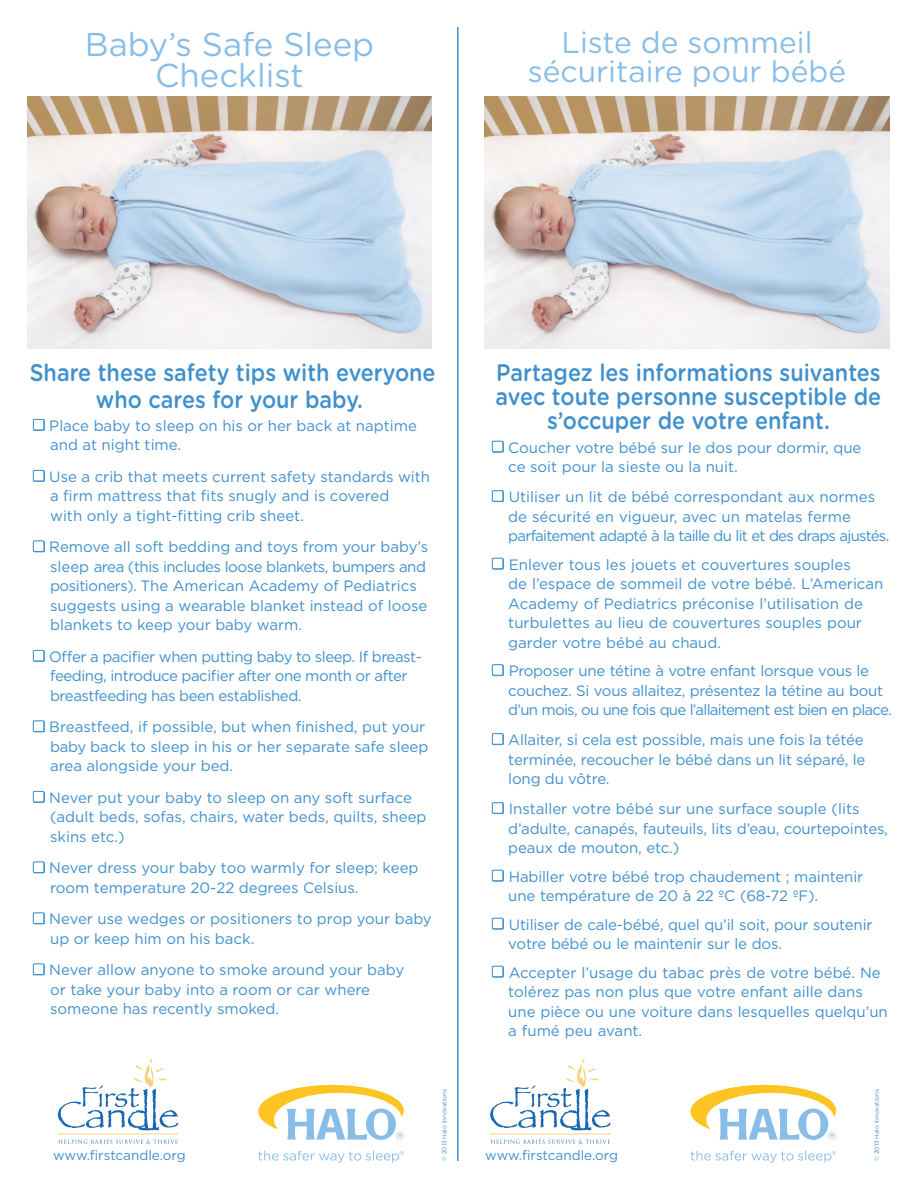
<style>
.page{position:relative;width:918px;height:1188px;background:#fff}
.page>*{position:absolute;margin:0;border:0;box-sizing:border-box;transform-origin:0 0}
.t1{font:33px "Gotham Rounded";color:#88bde7}
.t2{font:30px/28.5px "Gotham Rounded";color:#88bde7;text-align:center}
.t3{font:500 24px/24px "Gotham Rounded";color:#3f90cd;text-align:center;scale:.9 1}
.t4{font:15px/19.5px "Gotham";color:#3f90cd}
.t5{font:15px/19.5px "Gotham";letter-spacing:-.02em;color:#3f90cd}
.t6{font:15px/19.5px "Gotham";letter-spacing:-.03em;color:#3f90cd}
.t7{font:13.5px "Gotham";color:#3f90cd}
.t8{font:6px "Gotham";color:#3f90cd}
</style>
<div class="page">
<hr style="left:58px;top:1134px;width:120px;height:1px;background:#fad07b">
<svg style="left:58px;top:1140px;width:120px;height:4px"></svg>
<svg style="left:58px;top:1058px;width:120px;height:72px"></svg>
<hr style="left:490px;top:1134px;width:120px;height:1px;background:#fad07b">
<svg style="left:491px;top:1140px;width:119px;height:4px"></svg>
<svg style="left:490px;top:1058px;width:121px;height:72px"></svg>
<svg style="left:258px;top:1085px;width:146px;height:55px"></svg>
<svg style="left:258px;top:1151px;width:146px;height:12px"></svg>
<svg style="left:690px;top:1085px;width:146px;height:55px"></svg>
<svg style="left:690px;top:1151px;width:146px;height:12px"></svg>
<div style="left:33px;top:419px;width:12px;height:12px;border:1px solid #3f90cd"></div>
<div style="left:33px;top:419px;width:11px;height:11px;border:1px solid #3f90cd"></div>
<div style="left:33px;top:470px;width:12px;height:12px;border:1px solid #3f90cd"></div>
<div style="left:33px;top:470px;width:11px;height:11px;border:1px solid #3f90cd"></div>
<div style="left:33px;top:541px;width:12px;height:11px;border:1px solid #3f90cd"></div>
<div style="left:33px;top:541px;width:11px;height:10px;background:#fff"></div>
<div style="left:33px;top:540px;width:11px;height:12px;border:1px solid #3f90cd"></div>
<div style="left:33px;top:650px;width:12px;height:12px;border:1px solid #3f90cd"></div>
<div style="left:33px;top:650px;width:11px;height:11px;border:1px solid #3f90cd"></div>
<div style="left:33px;top:721px;width:12px;height:11px;border:1px solid #3f90cd"></div>
<div style="left:33px;top:721px;width:11px;height:10px;background:#fff"></div>
<div style="left:33px;top:720px;width:11px;height:12px;border:1px solid #3f90cd"></div>
<div style="left:33px;top:791px;width:12px;height:12px;border:1px solid #3f90cd"></div>
<div style="left:33px;top:791px;width:11px;height:11px;border:1px solid #3f90cd"></div>
<div style="left:33px;top:862px;width:12px;height:11px;border:1px solid #3f90cd"></div>
<div style="left:33px;top:862px;width:11px;height:10px;background:#fff"></div>
<div style="left:33px;top:861px;width:11px;height:12px;border:1px solid #3f90cd"></div>
<div style="left:33px;top:913px;width:12px;height:11px;border:1px solid #3f90cd"></div>
<div style="left:33px;top:913px;width:11px;height:10px;background:#fff"></div>
<div style="left:33px;top:912px;width:11px;height:12px;border:1px solid #3f90cd"></div>
<div style="left:33px;top:964px;width:12px;height:11px;border:1px solid #3f90cd"></div>
<div style="left:33px;top:964px;width:11px;height:10px;background:#fff"></div>
<div style="left:33px;top:963px;width:11px;height:12px;border:1px solid #3f90cd"></div>
<div style="left:492px;top:441px;width:12px;height:12px;border:1px solid #3f90cd"></div>
<div style="left:492px;top:441px;width:11px;height:11px;border:1px solid #3f90cd"></div>
<div style="left:492px;top:491px;width:12px;height:11px;border:1px solid #3f90cd"></div>
<div style="left:492px;top:491px;width:11px;height:10px;background:#fff"></div>
<div style="left:492px;top:490px;width:11px;height:12px;border:1px solid #3f90cd"></div>
<div style="left:492px;top:558px;width:12px;height:12px;border:1px solid #3f90cd"></div>
<div style="left:492px;top:558px;width:11px;height:11px;border:1px solid #3f90cd"></div>
<div style="left:492px;top:665px;width:12px;height:11px;border:1px solid #3f90cd"></div>
<div style="left:492px;top:665px;width:11px;height:10px;background:#fff"></div>
<div style="left:492px;top:664px;width:11px;height:12px;border:1px solid #3f90cd"></div>
<div style="left:492px;top:734px;width:12px;height:11px;border:1px solid #3f90cd"></div>
<div style="left:492px;top:734px;width:11px;height:10px;background:#fff"></div>
<div style="left:492px;top:733px;width:11px;height:12px;border:1px solid #3f90cd"></div>
<div style="left:492px;top:803px;width:12px;height:11px;border:1px solid #3f90cd"></div>
<div style="left:492px;top:803px;width:11px;height:10px;background:#fff"></div>
<div style="left:492px;top:802px;width:11px;height:12px;border:1px solid #3f90cd"></div>
<div style="left:492px;top:870px;width:12px;height:12px;border:1px solid #3f90cd"></div>
<div style="left:492px;top:870px;width:11px;height:11px;border:1px solid #3f90cd"></div>
<div style="left:492px;top:918px;width:12px;height:12px;border:1px solid #3f90cd"></div>
<div style="left:492px;top:918px;width:11px;height:11px;border:1px solid #3f90cd"></div>
<div style="left:492px;top:966px;width:12px;height:12px;border:1px solid #3f90cd"></div>
<div style="left:492px;top:966px;width:11px;height:11px;border:1px solid #3f90cd"></div>
<hr style="left:457px;top:27px;width:2px;height:1134px;background:#3f90cd">
<img style="left:27px;top:96px;width:405px;height:253px">
<img style="left:485px;top:96px;width:405px;height:253px">
<p class="t1" style="left:85px;top:21px;width:291px">Baby’s Safe Sleep</p>
<p class="t1" style="left:155px;top:53px;width:150px">Checklist</p>
<p class="t2" style="left:528px;top:27px;width:320px">Liste de sommeil sécuritaire pour bébé</p>
<p class="t3" style="left:30px;top:358px;width:452px;line-height:27px">Share these safety tips with everyone who cares for your baby.</p>
<p class="t3" style="left:496px;top:360px;width:430px">Partagez les informations suivantes avec toute personne susceptible de s’occuper de votre enfant.</p>
<p class="t4" style="left:49px;top:415px;width:369px">Place baby to sleep on his or her back at naptime and at night time.</p>
<p class="t4" style="left:49px;top:466px;width:382px">Use a crib that meets current safety standards with a firm mattress that fits snugly and is covered<br>with only a tight-fitting crib sheet.</p>
<p class="t4" style="left:49px;top:537px;width:380px">Remove all soft bedding and toys from your baby’s sleep area (this includes loose blankets, bumpers and positioners). The American Academy of Pediatrics suggests using a wearable blanket instead of loose blankets to keep your baby warm.</p>
<p class="t6" style="left:49px;top:646px;width:374px">Offer a pacifier when putting baby to sleep. If breast&shy;feeding, introduce pacifier after one month or after breastfeeding has been established.</p>
<p class="t4" style="left:49px;top:717px;width:381px">Breastfeed, if possible, but when finished, put your baby back to sleep in his or her separate safe sleep area alongside your bed.</p>
<p class="t4" style="left:49px;top:787px;width:379px">Never put your baby to sleep on any soft surface (adult beds, sofas, chairs, water beds, quilts, sheep skins etc.)</p>
<p class="t4" style="left:49px;top:858px;width:371px">Never dress your baby too warmly for sleep; keep room temperature 20-22 degrees Celsius.</p>
<p class="t4" style="left:49px;top:909px;width:384px">Never use wedges or positioners to prop your baby up or keep him on his back.</p>
<p class="t4" style="left:49px;top:960px;width:356px">Never allow anyone to smoke around your baby or take your baby into a room or car where someone has recently smoked.</p>
<p class="t4" style="left:508px;top:437px;width:355px">Coucher votre bébé sur le dos pour dormir, que ce soit pour la sieste ou la nuit.</p>
<p class="t4" style="left:508px;top:487px;width:383px">Utiliser un lit de bébé correspondant aux normes de sécurité en vigueur, avec un matelas ferme parfaitement adapté à la taille du lit et des draps ajustés.</p>
<p class="t4" style="left:508px;top:554px;width:377px">Enlever tous les jouets et couvertures souples<br>de l’espace de sommeil de votre bébé. L’American Academy of Pediatrics préconise l’utilisation de turbulettes au lieu de couvertures souples pour garder votre bébé au chaud.</p>
<p class="t5" style="left:508px;top:661px;width:385px">Proposer une tétine à votre enfant lorsque vous le couchez. Si vous allaitez, présentez la tétine au bout d’un mois, ou une fois que l’allaitement est bien en place.</p>
<p class="t4" style="left:508px;top:730px;width:359px;text-align:justify">Allaiter, si cela est possible, mais une fois la tétée terminée, recoucher le bébé dans un lit séparé, le long du vôtre.</p>
<p class="t4" style="left:508px;top:799px;width:381px">Installer votre bébé sur une surface souple (lits d’adulte, canapés, fauteuils, lits d’eau, courtepointes, peaux de mouton, etc.)</p>
<p class="t4" style="left:508px;top:866px;width:356px">Habiller votre bébé trop chaudement ; maintenir une température de 20 à 22 ºC (68-72 ºF).</p>
<p class="t4" style="left:508px;top:914px;width:366px">Utiliser de cale-bébé, quel qu’il soit, pour soutenir votre bébé ou le maintenir sur le dos.</p>
<p class="t4" style="left:508px;top:962px;width:381px">Accepter l’usage du tabac près de votre bébé. Ne tolérez pas non plus que votre enfant aille dans une pièce ou une voiture dans lesquelles quelqu’un a fumé peu avant.</p>
<p class="t7" style="left:53px;top:1147px;width:134px">www.firstcandle.org</p>
<p class="t8" style="left:440px;top:1161px;width:73px;rotate:-90deg">© 2013 Halo Innovations</p>
<p class="t7" style="left:485px;top:1147px;width:134px">www.firstcandle.org</p>
<p class="t8" style="left:873px;top:1161px;width:73px;rotate:-90deg">© 2013 Halo Innovations</p>
</div>
